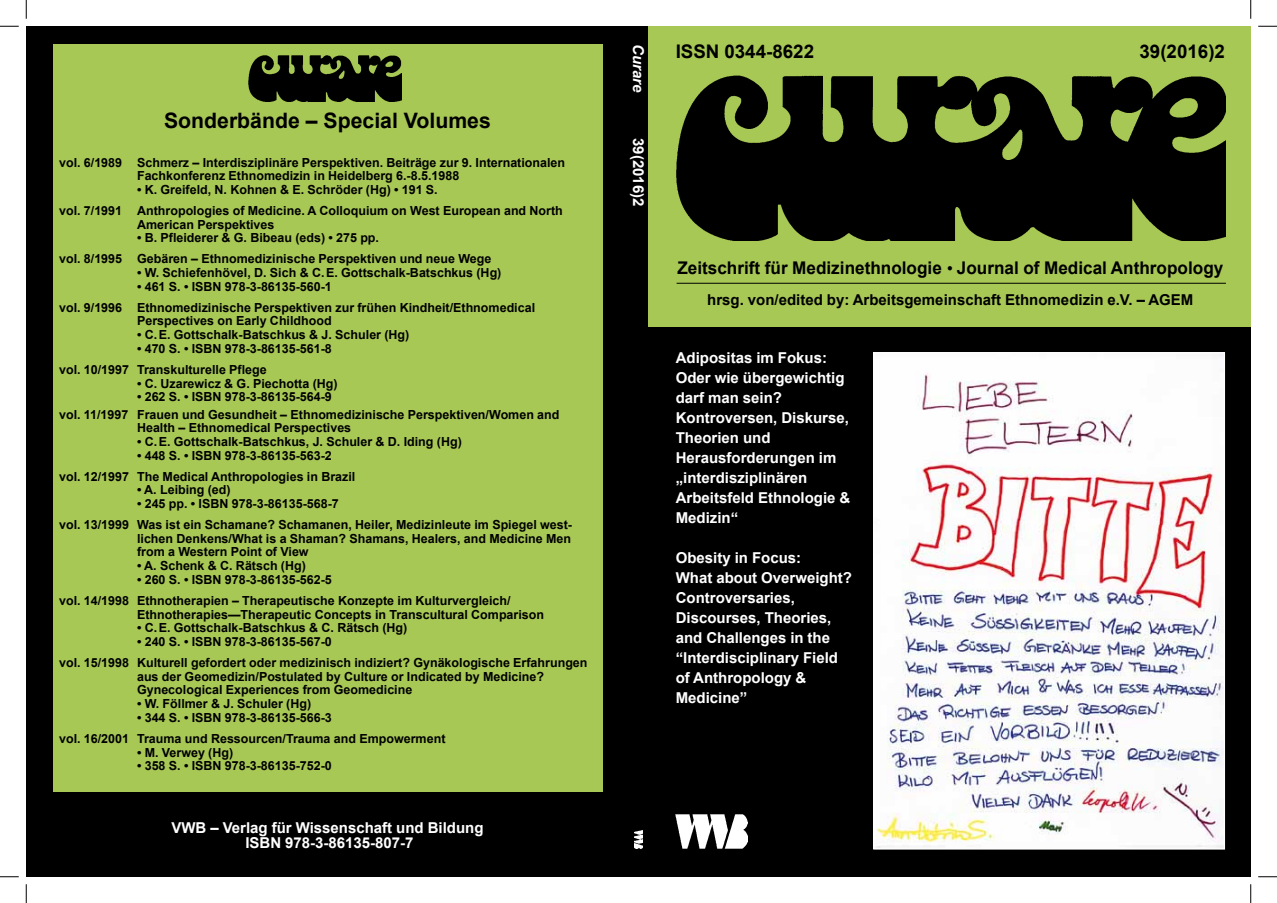
<style>
.page{position:relative;width:1277px;height:903px;background:#fff}
.page>*{position:absolute;margin:0;border:0;box-sizing:border-box;transform-origin:0 0}
.t1{font:700 21.25px "Arial";color:#000}
.t2{font:700 18.75px "Arial";color:#000}
.t3{font:700 17.5px "Arial";color:#000}
.t4{font:700 15px/20px "Arial";color:#fff}
.t5{font:700 15px "Arial";color:#000}
.t6{font:italic 700 15px "Arial";color:#fff}
.t7{font:700 12.5px/20.9px "Arial";color:#000}
.s1{font-family:"Times New Roman";font-weight:400;font-style:italic}
</style>
<div class="page">
<div style="left:26px;top:26px;width:1224px;height:851px;background:#000"></div>
<div style="left:648px;top:26px;width:602px;height:301px;background:#a8c855"></div>
<img style="left:676px;top:76px;width:549px;height:165px">
<hr style="left:676px;top:283px;width:550px;height:1px;background:#000">
<img style="left:676px;top:814px;width:71px;height:34px">
<img style="left:634px;top:831px;width:9px;height:17px">
<img style="left:875px;top:354px;width:348px;height:493px">
<div style="left:53px;top:44px;width:549px;height:748px;background:#a8c855"></div>
<img style="left:248px;top:56px;width:154px;height:46px">
<svg style="left:0;top:25px;width:19px;height:2px"></svg>
<svg style="left:1258px;top:25px;width:19px;height:2px"></svg>
<svg style="left:0;top:876px;width:19px;height:1px"></svg>
<svg style="left:1258px;top:876px;width:19px;height:1px"></svg>
<svg style="left:25px;top:0;width:2px;height:19px"></svg>
<svg style="left:25px;top:884px;width:2px;height:19px"></svg>
<svg style="left:1250px;top:0;width:1px;height:19px"></svg>
<svg style="left:1250px;top:884px;width:1px;height:19px"></svg>
<h1 class="t1" style="left:164px;top:106px;width:328px">Sonderbände – Special Volumes</h1>
<p class="t7" style="left:137px;top:156px;width:430px;line-height:13.8px;text-indent:-78px">vol. 6/1989 Schmerz – Interdisziplinäre Perspektiven. Beiträge zur 9. Internationalen<br>Fachkonferenz Ethnomedizin in Heidelberg 6.-8.5.1988</p>
<p class="t7" style="left:59px;top:180px;width:505px;text-indent:78px">• K. Greifeld, N. Kohnen &amp; E. Schröder (Hg) • 191 S.<br>vol. 7/1991 Anthropologies of Medicine. A Colloquium on West European and North</p>
<p class="t7" style="left:137px;top:214px;width:139px">American Perspektives</p>
<p class="t7" style="left:59px;top:228px;width:434px;text-indent:78px">• B. Pfleiderer &amp; G. Bibeau (eds) • 275 pp.<br>vol. 8/1995 Gebären – Ethnomedizinische Perspektiven und neue Wege</p>
<p class="t7" style="left:137px;top:263px;width:366px">• W. Schiefenhövel, D. Sich &amp; C.E. Gottschalk-Batschkus (Hg)</p>
<p class="t7" style="left:59px;top:276px;width:477px;text-indent:78px">• 461 S. • ISBN 978-3-86135-560-1<br>vol. 9/1996 Ethnomedizinische Perspektiven zur frühen Kindheit/Ethnomedical</p>
<p class="t7" style="left:137px;top:311px;width:196px">Perspectives on Early Childhood</p>
<p class="t7" style="left:137px;top:325px;width:274px">• C.E. Gottschalk-Batschkus &amp; J. Schuler (Hg)</p>
<p class="t7" style="left:59px;top:338px;width:274px;text-indent:78px">• 470 S. • ISBN 978-3-86135-561-8 vol. 10/1997 Transkulturelle Pflege</p>
<p class="t7" style="left:137px;top:373px;width:202px">• C. Uzarewicz &amp; G. Piechotta (Hg)</p>
<p class="t7" style="left:59px;top:389px;width:502px;line-height:17.2px;text-indent:78px">• 262 S. • ISBN 978-3-86135-564-9<br>vol. 11/1997 Frauen und Gesundheit – Ethnomedizinische Perspektiven/Women and</p>
<p class="t7" style="left:137px;top:418px;width:216px">Health – Ethnomedical Perspectives</p>
<p class="t7" style="left:137px;top:432px;width:326px">• C.E. Gottschalk-Batschkus, J. Schuler &amp; D. Iding (Hg)</p>
<p class="t7" style="left:59px;top:445px;width:298px;text-indent:78px">• 448 S. • ISBN 978-3-86135-563-2 vol. 12/1997 The Medical Anthropologies in Brazil</p>
<p class="t7" style="left:137px;top:480px;width:95px">• A. Leibing (ed)</p>
<p class="t7" style="left:59px;top:494px;width:514px;text-indent:78px">• 245 pp. • ISBN 978-3-86135-568-7<br>vol. 13/1999 Was ist ein Schamane? Schamanen, Heiler, Medizinleute im Spiegel west-</p>
<p class="t7" style="left:137px;top:532px;width:435px;line-height:13.8px">lichen Denkens/What is a Shaman? Shamans, Healers, and Medicine Men from a Western Point of View</p>
<p class="t7" style="left:137px;top:556px;width:170px">• A. Schenk &amp; C. Rätsch (Hg)</p>
<p class="t7" style="left:59px;top:569px;width:453px;text-indent:78px">• 260 S. • ISBN 978-3-86135-562-5<br>vol. 14/1998 Ethnotherapien – Therapeutische Konzepte im Kulturvergleich/</p>
<p class="t7" style="left:137px;top:604px;width:409px">Ethnotherapies—Therapeutic Concepts in Transcultural Comparison</p>
<p class="t7" style="left:137px;top:618px;width:272px">• C.E. Gottschalk-Batschkus &amp; C. Rätsch (Hg)</p>
<p class="t7" style="left:59px;top:632px;width:530px;text-indent:78px">• 240 S. • ISBN 978-3-86135-567-0<br>vol. 15/1998 Kulturell gefordert oder medizinisch indiziert? Gynäkologische Erfahrungen</p>
<p class="t7" style="left:137px;top:670px;width:409px;line-height:13.8px">aus der Geomedizin/Postulated by Culture or Indicated by Medicine?<br>Gynecological Experiences from Geomedicine</p>
<p class="t7" style="left:137px;top:694px;width:176px">• W. Föllmer &amp; J. Schuler (Hg)</p>
<p class="t7" style="left:59px;top:707px;width:388px;text-indent:78px">• 344 S. • ISBN 978-3-86135-566-3<br>vol. 16/2001 Trauma und Ressourcen/Trauma and Empowerment</p>
<p class="t7" style="left:137px;top:742px;width:98px">• M. Verwey (Hg)</p>
<p class="t7" style="left:137px;top:756px;width:196px">• 358 S. • ISBN 978-3-86135-752-0</p>
<p class="t4" style="left:171px;top:821px;width:313px;line-height:15px;text-align:center">VWB – Verlag für Wissenschaft und Bildung<br>ISBN 978-3-86135-807-7</p>
<p class="t6" style="left:648px;top:44px;width:50px;rotate:90deg">Curare</p>
<p class="t4" style="left:648px;top:138px;width:70px;rotate:90deg">39(2016)2</p>
<h2 class="t2" style="left:676px;top:39px;width:140px">ISSN 0344-8622</h2>
<h2 class="t2" style="left:1139px;top:39px;width:87px">39(2016)2</h2>
<h3 class="t3" style="left:677px;top:256px;width:547px">Zeitschrift für Medizinethnologie <span class="s1">•</span> Journal of Medical Anthropology</h3>
<p class="t5" style="left:707px;top:290px;width:488px">hrsg. von/edited by: Arbeitsgemeinschaft Ethnomedizin e.V. – AGEM</p>
<p class="t4" style="left:676px;top:348px;width:176px">Adipositas im Fokus:<br>Oder wie übergewichtig darf man sein?<br>Kontroversen, Diskurse,<br>Theorien und<br>Herausforderungen im „interdisziplinären<br>Arbeitsfeld Ethnologie &amp;<br>Medizin“</p>
<p class="t4" style="left:676px;top:548px;width:178px">Obesity in Focus:<br>What about Overweight?<br>Controversaries,<br>Discourses, Theories, and Challenges in the “Interdisciplinary Field of Anthropology &amp;<br>Medicine”</p>
</div>
